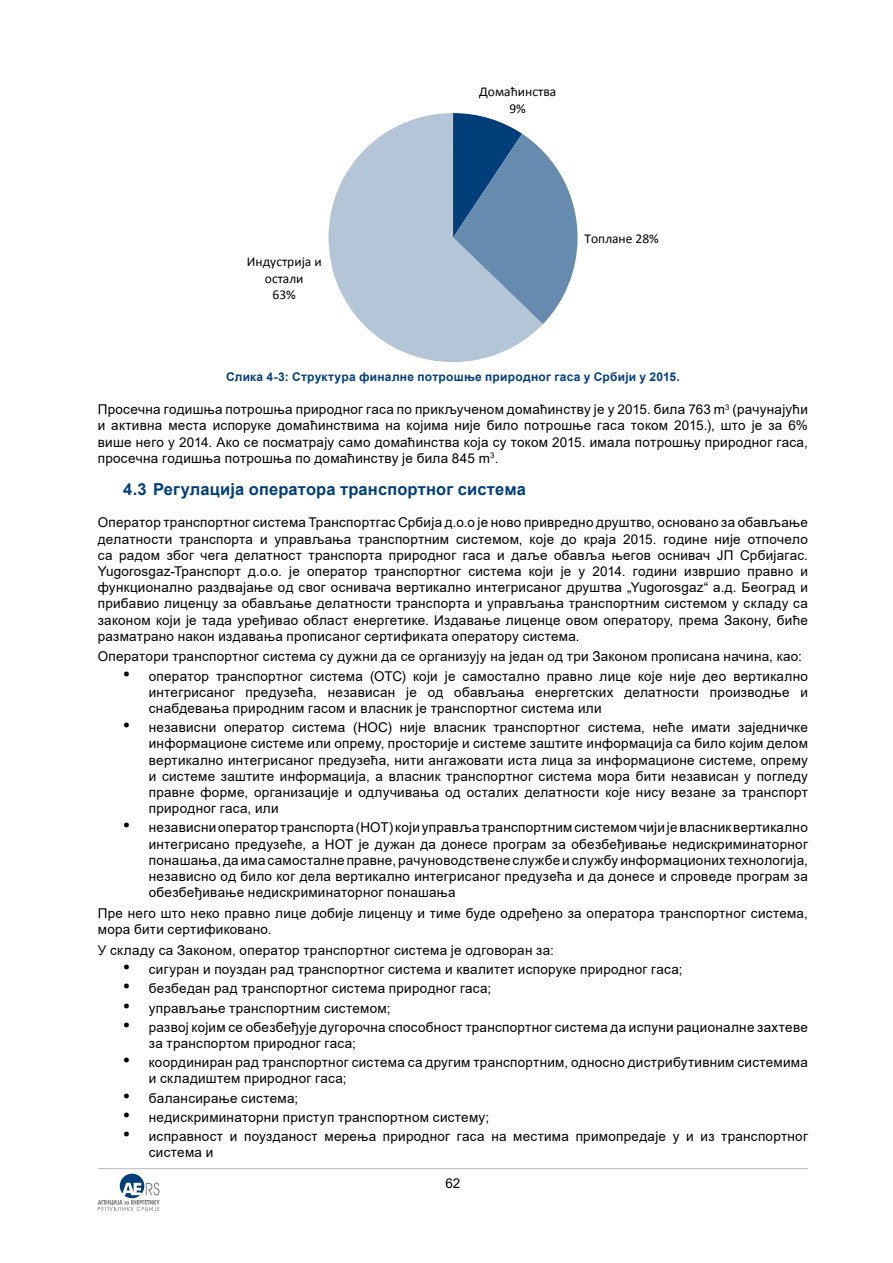
<style>
.page{position:relative;width:893px;height:1263px;background:#fff}
.page>*{position:absolute;margin:0;border:0;box-sizing:border-box;transform-origin:0 0}
.t1{font:700 16.5px "Arial";letter-spacing:.01em;color:#003e7a}
.t2{font:13.5px/16.2px "Arial";letter-spacing:.02em;color:#000;text-align:justify}
.t3{font:13.5px/16.5px "Calibri";color:#000;text-align:center}
.t4{font:700 12px "Arial";letter-spacing:.02em;color:#003e7a}
.s1{font-size:19.5px}
</style>
<div class="page">
<hr style="left:98px;top:1168px;width:710px;height:1px;background:#bcbec0">
<svg style="left:98px;top:1174px;width:62px;height:37px"></svg>
<svg style="left:543px;top:151px;width:35px;height:173px"></svg>
<svg style="left:328px;top:113px;width:215px;height:249px;fill:#b3c5d7"></svg>
<p class="t3" style="left:247px;top:253px;width:76px">Индустрија и остали<br>63%</p>
<p class="t3" style="left:479px;top:83px;width:79px">Домаћинства<br>9%</p>
<p class="t3" style="left:584px;top:230px;width:76px">Топлане 28%</p>
<p class="t4" style="left:226px;top:368px;width:455px">Слика 4-3: Структура финалне потрошње природног гаса у Србији у 2015.</p>
<p class="t2" style="left:98px;top:401px;width:712px">Просечна годишња потрошња природног гаса по прикљученом домаћинству је у 2015. била 763 m<sup>3</sup> (рачунајући и активна места испоруке домаћинствима на којима није било потрошње гаса током 2015.), што је за 6% више него у 2014. Ако се посматрају само домаћинства која су током 2015. имала потрошњу природног гаса, просечна годишња потрошња по домаћинству је била 845 m<sup>3</sup>.</p>
<p class="t1" style="left:123px;top:477px;width:404px">4.3 Регулација оператора транспортног система</p>
<p class="t2" style="left:98px;top:514px;width:712px">Оператор транспортног система Транспортгас Србија д.о.о је ново привредно друштво, основано за обављање делатности транспорта и управљања транспортним системом, које до краја 2015. године није отпочело са радом због чега делатност транспорта природног гаса и даље обавља његов оснивач ЈП Србијагас.<br>Yugоrоsgaz-Транспорт д.о.о. је оператор транспортног система који је у 2014. години извршио правно и функционално раздвајање од свог оснивача вертикално интегрисаног друштва „Yugоrоsgaz“ а.д. Београд и прибавио лиценцу за обављање делатности транспорта и управљања транспортним системом у складу са законом који је тада уређивао област енергетике. Издавање лиценце овом оператору, према Закону, биће разматрано након издавања прописаног сертификата оператору система.</p>
<p class="t2" style="left:98px;top:648px;width:705px">Оператори транспортног система су дужни да се организују на један од три Законом прописана начина, као:</p>
<p class="t2" style="left:149px;top:668px;width:661px;text-indent:-26px"><span class="s1">•</span> оператор транспортног система (ОТС) који је самостално правно лице које није део вертикално интегрисаног предузећа, независан је од обављања енергетских делатности производње и снабдевања природним гасом и власник је транспортног система или</p>
<p class="t2" style="left:149px;top:719px;width:661px;text-indent:-26px"><span class="s1">•</span> независни оператор система (НОС) није власник транспортног система, неће имати заједничке информационе системе или опрему, просторије и системе заштите информација са било којим делом вертикално интегрисаног предузећа, нити ангажовати иста лица за информационе системе, опрему и системе заштите информација, а власник транспортног система мора бити независан у погледу правне форме, организације и одлучивања од осталих делатности које нису везане за транспорт природног гаса, или</p>
<p class="t2" style="left:149px;top:819px;width:661px;text-indent:-26px"><span class="s1">•</span> независни оператор транспорта (НОТ) који управља транспортним системом чији је власник вертикално интегрисано предузеће, а НОТ је дужан да донесе програм за обезбеђивање недискриминаторног понашања, да има самосталне правне, рачуноводствене службе и службу информационих технологија, независно од било ког дела вертикално интегрисаног предузећа и да донесе и спроведе програм за обезбеђивање недискриминаторног понашања</p>
<p class="t2" style="left:98px;top:905px;width:712px">Пре него што неко правно лице добије лиценцу и тиме буде одређено за оператора транспортног система, мора бити сертификовано.</p>
<p class="t2" style="left:98px;top:942px;width:458px">У складу са Законом, оператор транспортног система је одговоран за:</p>
<p class="t2" style="left:123px;top:961px;width:561px"><span class="s1">•</span> сигуран и поуздан рад транспортног система и квалитет испоруке природног гаса;</p>
<p class="t2" style="left:123px;top:980px;width:370px"><span class="s1">•</span> безбедан рад транспортног система природног гаса;</p>
<p class="t2" style="left:123px;top:999px;width:269px"><span class="s1">•</span> управљање транспортним системом;</p>
<p class="t2" style="left:149px;top:1019px;width:661px;text-indent:-26px"><span class="s1">•</span> развој којим се обезбеђује дугорочна способност транспортног система да испуни рационалне захтеве за транспортом природног гаса;</p>
<p class="t2" style="left:149px;top:1054px;width:661px;text-indent:-26px"><span class="s1">•</span> координиран рад транспортног система са другим транспортним, односно дистрибутивним системима и складиштем природног гаса;</p>
<p class="t2" style="left:123px;top:1089px;width:176px"><span class="s1">•</span> балансирање система;</p>
<p class="t2" style="left:123px;top:1109px;width:367px"><span class="s1">•</span> недискриминаторни приступ транспортном систему;</p>
<p class="t2" style="left:149px;top:1128px;width:661px;text-indent:-26px"><span class="s1">•</span> исправност и поузданост мерења природног гаса на местима примопредаје у и из транспортног система и</p>
<p class="t2" style="left:445px;top:1175px;width:17px">62</p>
</div>
